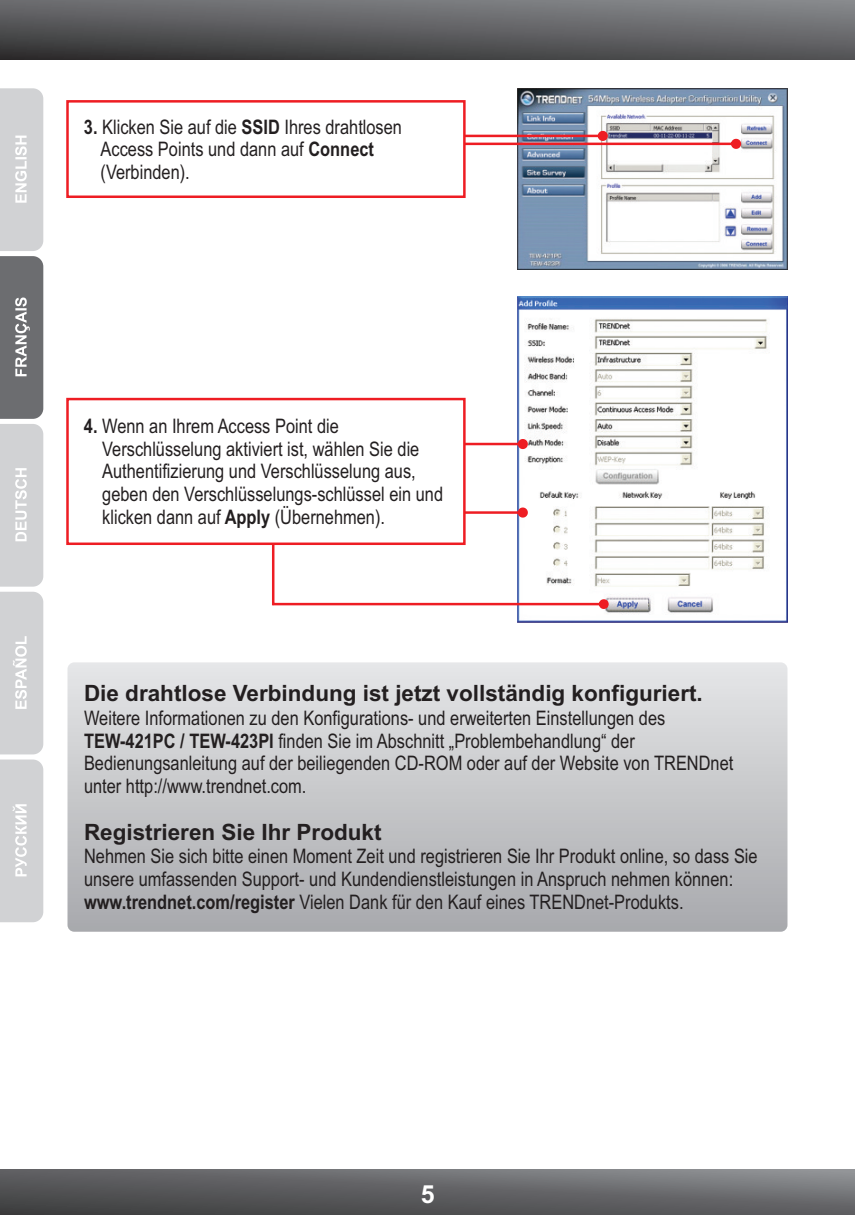
<style>
.page{position:relative;width:855px;height:1215px;background:#fff}
.page>*{position:absolute;margin:0;border:0;box-sizing:border-box;transform-origin:0 0}
.t1{font:700 25px "Arial";color:#fff}
.t2{font:700 22.5px "Arial";color:#231f20}
.t3{font:20px/22.8px "Arial Narrow";color:#231f20}
.s1{font-weight:700}
</style>
<div class="page">
<svg style="left:0;top:0;width:855px;height:59px;background:#5e5e61"></svg>
<svg style="left:0;top:1170px;width:855px;height:45px;background:#606163"></svg>
<svg style="left:0;top:88px;width:43px;height:666px;background:#bebec0"></svg>
<svg style="left:0;top:760px;width:43px;height:162px;background:#d3d4d6"></svg>
<div style="left:68px;top:662px;width:720px;height:270px;background:linear-gradient(to bottom,#e6e7e8,#a8a9ad);border-radius:7px"></div>
<img style="left:518px;top:88px;width:270px;height:182px">
<svg style="left:66px;top:99px;width:675px;height:100px"></svg>
<img style="left:518px;top:297px;width:270px;height:325px">
<svg style="left:467px;top:439px;width:61px;height:10px"></svg>
<svg style="left:272px;top:498px;width:337px;height:111px"></svg>
<svg style="left:66px;top:397px;width:401px;height:149px"></svg>
<p class="t3" style="left:101px;top:117px;width:303px;text-indent:-17px"><span class="s1">3.</span> Klicken Sie auf die <span class="s1">SSID</span> Ihres drahtlosen<br>Access Points und dann auf <span class="s1">Connect </span>(Verbinden).</p>
<p class="t3" style="left:102px;top:417px;width:342px;text-indent:-18px"><span class="s1">4.</span> Wenn an Ihrem Access Point die Verschlüsselung aktiviert ist, wählen Sie die Authentifizierung und Verschlüsselung aus, geben den Verschlüsselungs-schlüssel ein und klicken dann auf <span class="s1">Apply</span> (Übernehmen).</p>
<p class="t2" style="left:84px;top:685px;width:620px">Die drahtlose Verbindung ist jetzt vollständig konfiguriert.</p>
<p class="t3" style="left:84px;top:708px;width:583px">Weitere Informationen zu den Konfigurations- und erweiterten Einstellungen des<br><span class="s1">TEW-421PC / TEW-423PI</span> finden Sie im Abschnitt „Problembehandlung“ der</p>
<p class="t3" style="left:84px;top:776px;width:224px">unter http://www.trendnet.com.</p>
<p class="t3" style="left:84px;top:754px;width:651px">Bedienungsanleitung auf der beiliegenden CD-ROM oder auf der Website von TRENDnet</p>
<p class="t2" style="left:84px;top:824px;width:299px">Registrieren Sie Ihr Produkt</p>
<p class="t3" style="left:84px;top:847px;width:675px">Nehmen Sie sich bitte einen Moment Zeit und registrieren Sie Ihr Produkt online, so dass Sie unsere umfassenden Support- und Kundendienstleistungen in Anspruch nehmen können: <span class="s1">www.trendnet.com/register</span> Vielen Dank für den Kauf eines TRENDnet-Produkts.</p>
<p class="t1" style="left:421px;top:1185px;width:15px">5</p>
</div>
